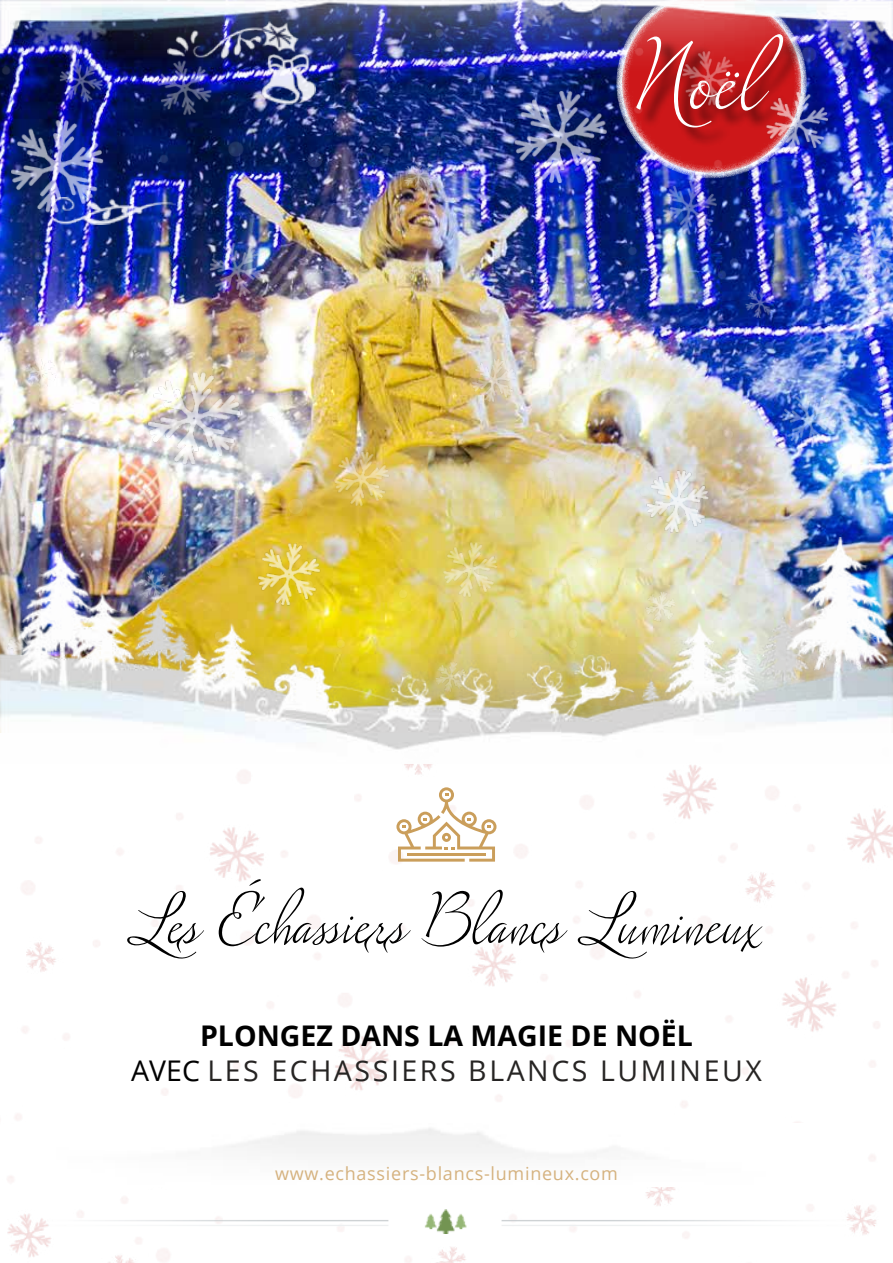
<style>
.page{position:relative;width:893px;height:1263px;background:#fff}
.page>*{position:absolute;margin:0;border:0;box-sizing:border-box;transform-origin:0 0}
.t1{font:106.95px "Lush Script";color:#fff}
.t2{font:76.5px "Lush Script";color:#000}
.t3{font:28.5px/34.2px "Open Sans";letter-spacing:.09em;color:#262423;text-align:center}
.t4{font:18px "Open Sans";letter-spacing:.04em;color:#d5b27f}
.s1{font-weight:700;color:#000}
.s2{color:#000}
</style>
<div class="page">
<img style="left:7px;top:764px;width:886px;height:499px">
<img style="left:56px;top:1123px;width:780px;height:63px">
<img style="left:42px;top:1209px;width:809px;height:24px">
<img style="left:0;top:0;width:893px;height:538px">
<img style="left:0;top:538px;width:893px;height:212px">
<svg style="left:396px;top:787px;width:100px;height:75px"></svg>
<hr style="left:407px;top:853px;width:79px;height:2px;background:#ca9e5b">
<img style="left:167px;top:22px;width:149px;height:82px">
<h1 class="t1" style="left:634px;top:9px;width:135px">Noël</h1>
<h2 class="t2" style="left:128px;top:871px;width:637px">Les Échassiers Blancs Lumineux</h2>
<p class="t3" style="left:131px;top:1018px;width:632px"><span class="s1">PLONGEZ DANS LA MAGIE DE NOËL<br></span><span class="s2">AVEC</span> LES ECHASSIERS BLANCS LUMINEUX</p>
<p class="t4" style="left:275px;top:1161px;width:344px">www.echassiers-blancs-lumineux.com</p>
</div>
